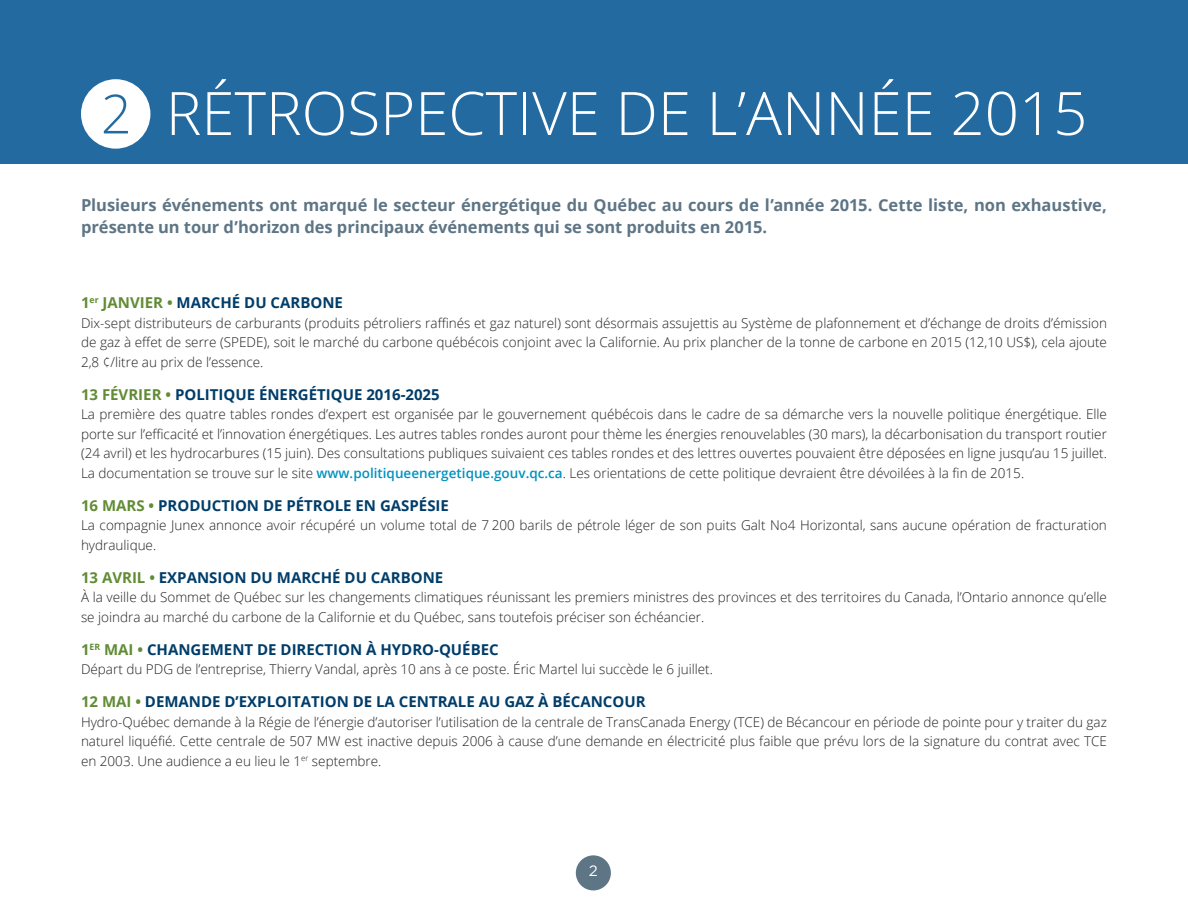
<style>
.page{position:relative;width:1188px;height:918px;background:#fff}
.page>*{position:absolute;margin:0;border:0;box-sizing:border-box;transform-origin:0 0}
.t1{font:300 60px "Open Sans";color:#fff}
.t2{font:300 54px "Open Sans";color:#236aa1}
.t3{font:700 16.5px/22.5px "Open Sans";color:#5e7585}
.t4{font:700 15px "Open Sans";color:#003d6a}
.t5{font:15px "Gotham";color:#fff}
.t6{font:300 13.5px/19.5px "Open Sans";color:#231f20;text-align:justify}
.s1{color:#618c35}
.s2{font-weight:600;color:#0092c1}
</style>
<div class="page">
<div style="left:576px;top:855px;width:35px;height:35px;background:#5e7585;border-radius:50%"></div>
<div style="left:0;top:0;width:1188px;height:164px;background:#236aa1"></div>
<div style="left:81px;top:79px;width:69px;height:70px;background:#fff;border-radius:50%"></div>
<p class="t2" style="left:101px;top:77px;width:32px">2</p>
<p class="t1" style="left:166px;top:72px;width:923px">RÉTROSPECTIVE DE L’ANNÉE 2015</p>
<p class="t3" style="left:81px;top:193px;width:1027px">Plusieurs événements ont marqué le secteur énergétique du Québec au cours de l’année 2015. Cette liste, non exhaustive, présente un tour d’horizon des principaux événements qui se sont produits en 2015.</p>
<p class="t4" style="left:81px;top:292px;width:264px"><span class="s1">1</span><sup>er</sup> <span class="s1">JANVIER •</span> MARCHÉ DU CARBONE</p>
<p class="t6" style="left:81px;top:313px;width:1028px">Dix-sept distributeurs de carburants (produits pétroliers raffinés et gaz naturel) sont désormais assujettis au Système de plafonnement et d’échange de droits d’émission de gaz à effet de serre (SPEDE), soit le marché du carbone québécois conjoint avec la Californie. Au prix plancher de la tonne de carbone en 2015 (12,10 US$), cela ajoute 2,8 ¢/litre au prix de l’essence.</p>
<p class="t4" style="left:81px;top:384px;width:360px"><span class="s1">13 FÉVRIER •</span> POLITIQUE ÉNERGÉTIQUE 2016-2025</p>
<p class="t6" style="left:81px;top:404px;width:1027px">La première des quatre tables rondes d’expert est organisée par le gouvernement québécois dans le cadre de sa démarche vers la nouvelle politique énergétique. Elle porte sur l’efficacité et l’innovation énergétiques. Les autres tables rondes auront pour thème les énergies renouvelables (30 mars), la décarbonisation du transport routier (24 avril) et les hydrocarbures (15 juin). Des consultations publiques suivaient ces tables rondes et des lettres ouvertes pouvaient être déposées en ligne jusqu’au 15 juillet.<br>La documentation se trouve sur le site <span class="s2">www.politiqueenergetique.gouv.qc.ca</span>. Les orientations de cette politique devraient être dévoilées à la fin de 2015.</p>
<p class="t4" style="left:81px;top:495px;width:369px"><span class="s1">16 MARS •</span> PRODUCTION DE PÉTROLE EN GASPÉSIE</p>
<p class="t6" style="left:81px;top:515px;width:1027px">La compagnie Junex annonce avoir récupéré un volume total de 7 200 barils de pétrole léger de son puits Galt No4 Horizontal, sans aucune opération de fracturation hydraulique.</p>
<p class="t4" style="left:81px;top:567px;width:364px"><span class="s1">13 AVRIL •</span> EXPANSION DU MARCHÉ DU CARBONE</p>
<p class="t6" style="left:81px;top:587px;width:1027px">À la veille du Sommet de Québec sur les changements climatiques réunissant les premiers ministres des provinces et des territoires du Canada, l’Ontario annonce qu’elle se joindra au marché du carbone de la Californie et du Québec, sans toutefois préciser son échéancier.</p>
<p class="t4" style="left:81px;top:639px;width:419px"><span class="s1">1</span><sup>ER</sup> <span class="s1">MAI •</span> CHANGEMENT DE DIRECTION À HYDRO-QUÉBEC</p>
<p class="t6" style="left:81px;top:659px;width:634px">Départ du PDG de l’entreprise, Thierry Vandal, après 10 ans à ce poste. Éric Martel lui succède le 6 juillet.</p>
<p class="t4" style="left:81px;top:691px;width:566px"><span class="s1">12 MAI •</span> DEMANDE D’EXPLOITATION DE LA CENTRALE AU GAZ À BÉCANCOUR</p>
<p class="t6" style="left:81px;top:712px;width:1027px">Hydro-Québec demande à la Régie de l’énergie d’autoriser l’utilisation de la centrale de TransCanada Energy (TCE) de Bécancour en période de pointe pour y traiter du gaz naturel liquéfié. Cette centrale de 507 MW est inactive depuis 2006 à cause d’une demande en électricité plus faible que prévu lors de la signature du contrat avec TCE en 2003. Une audience a eu lieu le 1<sup>er</sup> septembre.</p>
<p class="t5" style="left:589px;top:863px;width:10px">2</p>
</div>
